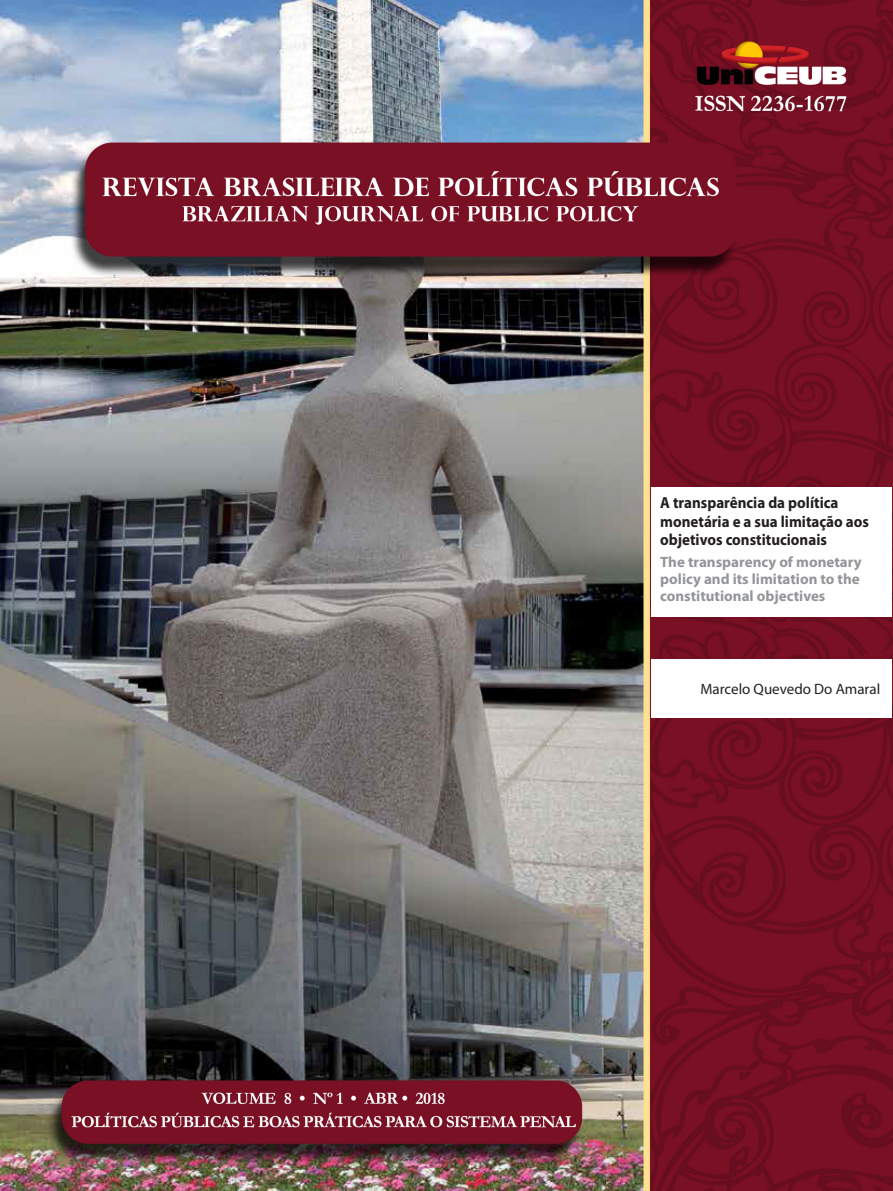
<style>
.page{position:relative;width:893px;height:1191px;background:#fff}
.page>*{position:absolute;margin:0;border:0;box-sizing:border-box;transform-origin:0 0}
.Capa_art{font:700 16.05px/18.5px "Myriad Pro";color:#231f20;scale:.93 1}
.Capa_art-2{font:700 15px/17.2px "Myriad Pro";color:#939598}
.nome{font:15px "Myriad Pro";color:#231f20}
</style>
<div class="page">
<img style="left:0;top:0;width:893px;height:1191px">
<div style="left:651px;top:488px;width:241px;height:129px;background:#fff"></div>
<div style="left:651px;top:659px;width:241px;height:58px;background:#fff"></div>
<p class="Capa_art" style="left:660px;top:493px;width:226px">A transparência da política monetária e a sua limitação aos objetivos constitucionais</p>
<p class="Capa_art-2" style="left:660px;top:552px;width:203px">The transparency of monetary policy and its limitation to the constitutional objectives</p>
<p class="nome" style="left:700px;top:679px;width:181px">Marcelo Quevedo Do Amaral</p>
</div>
